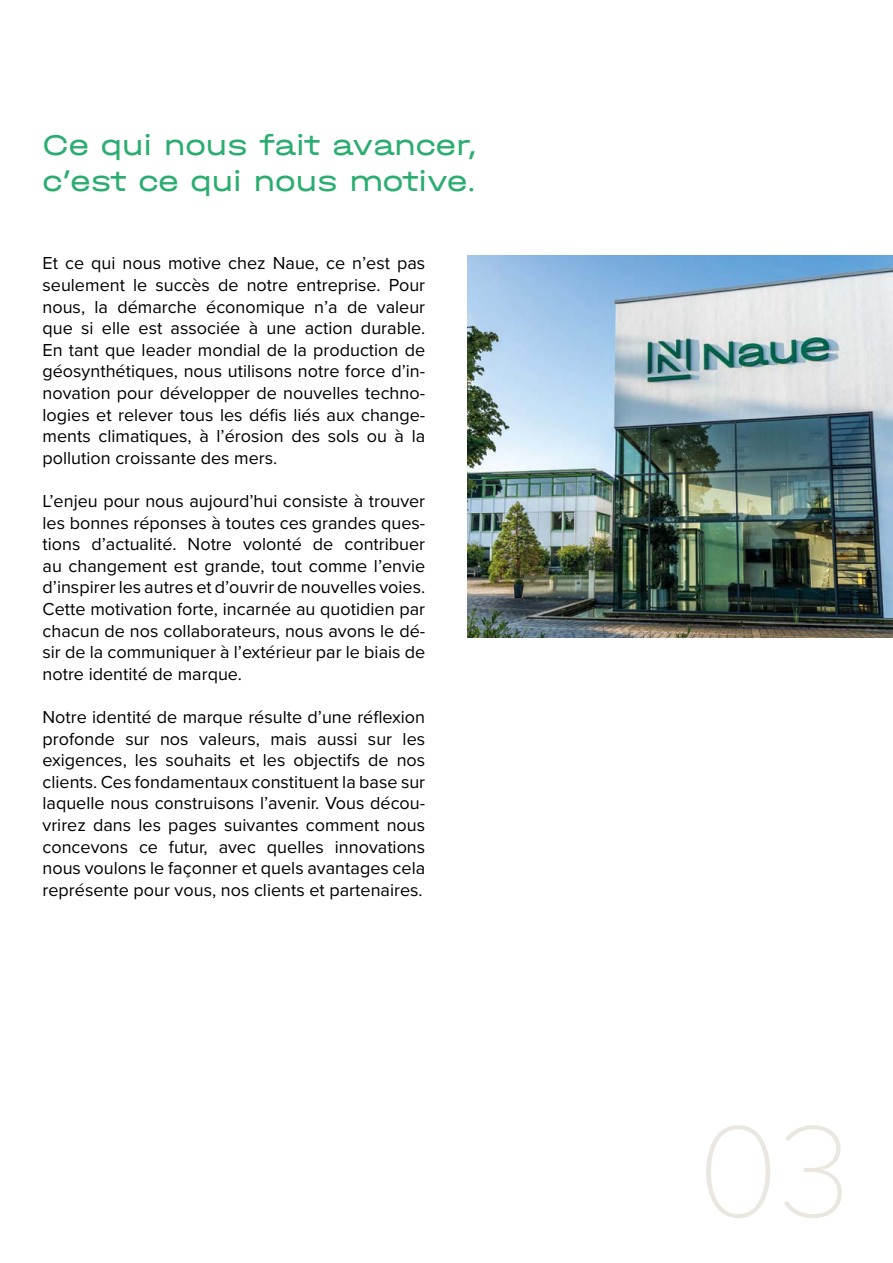
<style>
.page{position:relative;width:893px;height:1263px;background:#fff}
.page>*{position:absolute;margin:0;border:0;box-sizing:border-box;transform-origin:0 0}
.t1{font:100 135px "Proxima Nova T";color:#eae7e0}
.t2{font:30px/36px "Halvar Breit";color:#2bad70}
.t3{font:18px/21.6px "Proxima Nova";color:#000;text-align:justify}
</style>
<div class="page">
<img style="left:468px;top:255px;width:425px;height:383px">
<h2 class="t2" style="left:43px;top:126px;width:436px">Ce qui nous fait avancer, c’est ce qui nous motive.</h2>
<p class="t3" style="left:43px;top:252px;width:384px">Et ce qui nous motive chez Naue, ce n’est pas seulement le succès de notre entreprise. Pour nous, la démarche économique n’a de valeur que si elle est associée à une action durable.<br>En tant que leader mondial de la production de géosynthétiques, nous utilisons notre force d’in&shy;novation pour développer de nouvelles techno&shy;logies et relever tous les défis liés aux change&shy;ments climatiques, à l’érosion des sols ou à la pollution croissante des mers.</p>
<p class="t3" style="left:43px;top:489px;width:384px">L’enjeu pour nous aujourd’hui consiste à trouver les bonnes réponses à toutes ces grandes ques&shy;tions d’actualité. Notre volonté de contribuer au changement est grande, tout comme l’envie d’inspirer les autres et d’ouvrir de nouvelles voies.<br>Cette motivation forte, incarnée au quotidien par chacun de nos collaborateurs, nous avons le dé&shy;sir de la communiquer à l’extérieur par le biais de notre identité de marque.</p>
<p class="t3" style="left:43px;top:705px;width:384px">Notre identité de marque résulte d’une réflexion profonde sur nos valeurs, mais aussi sur les exigences, les souhaits et les objectifs de nos clients. Ces fondamentaux constituent la base sur laquelle nous construisons l’avenir. Vous décou&shy;vrirez dans les pages suivantes comment nous concevons ce futur, avec quelles innovations nous voulons le façonner et quels avantages cela représente pour vous, nos clients et partenaires.</p>
<h1 class="t1" style="left:697px;top:1071px;width:155px">03</h1>
</div>
